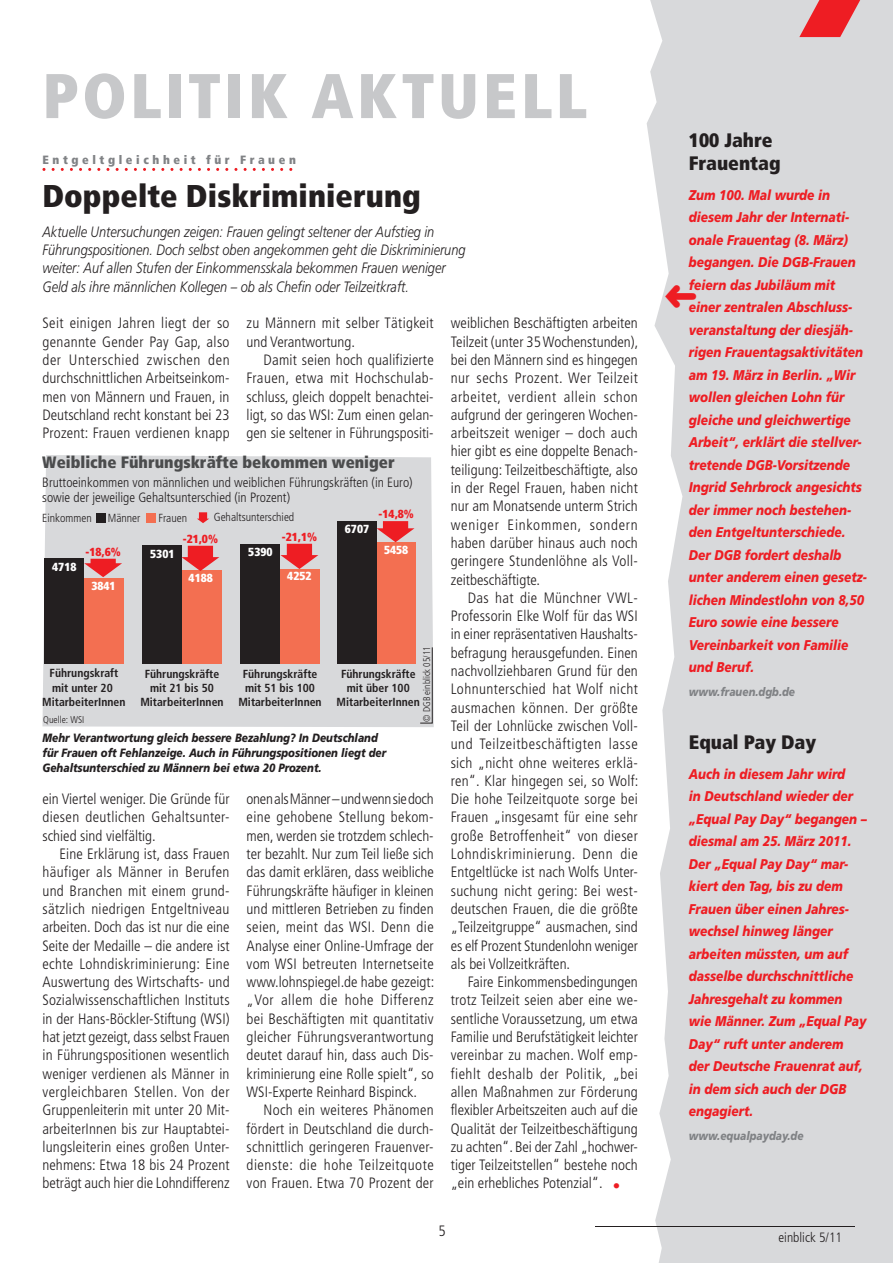
<style>
.page{position:relative;width:893px;height:1263px;background:#fff}
.page>*{position:absolute;margin:0;border:0;box-sizing:border-box;transform-origin:0 0}
.t1{font:900 condensed 63px "Frutiger";letter-spacing:.06em;color:#c7c8ca}
.t2{font:900 condensed 31.5px "Frutiger";letter-spacing:.005em;color:#231f20}
.t3{font:900 condensed 19.5px/22.5px "Frutiger";color:#231f20}
.t4{font:900 condensed 16.5px "Frutiger";color:#4b4c4d}
.t5{font:300 condensed 15px/18.3px "Frutiger";color:#231f20;text-align:justify}
.t6{font:italic 300 15px/18.3px "Frutiger";color:#231f20;scale:.85 1}
.t7{font:300 condensed 15px/18.3px "Frutiger";letter-spacing:.02em;color:#231f20}
.t8{font:italic 900 14.1px/22.5px "Frutiger";color:#ee1d23;scale:.85 1}
.t9{font:300 condensed 13.5px/15px "Frutiger";color:#231f20}
.t10{font:italic 900 12px/15px "Frutiger";color:#231f20;scale:.85 1}
.t11{font:italic 900 12px "Frutiger";color:#808285;scale:.85 1}
.t12{font:900 condensed 12px "Frutiger";letter-spacing:.3em;color:#808285}
.t13{font:700 condensed 11.7px/14.1px "Frutiger";color:#231f20;text-align:center}
.t14{font:300 condensed 11.7px "Frutiger";color:#231f20}
.t15{font:900 condensed 11.7px "Frutiger";color:#fff}
.t16{font:900 condensed 11.7px "Frutiger";color:#ee1d23}
.t17{font:300 condensed 9.75px "Frutiger";color:#231f20;scale:.95 1}
.t18{font:300 condensed 9.75px "Frutiger";color:#231f20}
.s1{color:#ee1d23}
</style>
<div class="page">
<svg style="left:646px;top:0;width:247px;height:1263px;fill:#d8d9db"></svg>
<hr style="left:595px;top:1226px;width:260px;height:1px;background:#231f20">
<svg style="left:799px;top:0;width:68px;height:37px"></svg>
<svg style="left:42px;top:168px;width:250px;height:3px"></svg>
<div style="left:42px;top:455px;width:392px;height:272px;background:#d8d9db"></div>
<div style="left:84px;top:578px;width:39px;height:86px;background:#f36f51"></div>
<div style="left:182px;top:571px;width:39px;height:93px;background:#f36f51"></div>
<div style="left:280px;top:569px;width:39px;height:95px;background:#f36f51"></div>
<div style="left:377px;top:542px;width:39px;height:122px;background:#f36f51"></div>
<div style="left:45px;top:559px;width:39px;height:105px;background:#231f20"></div>
<div style="left:143px;top:546px;width:39px;height:118px;background:#231f20"></div>
<div style="left:241px;top:544px;width:39px;height:120px;background:#231f20"></div>
<div style="left:337px;top:521px;width:40px;height:143px;background:#231f20"></div>
<svg style="left:84px;top:559px;width:38px;height:18px"></svg>
<svg style="left:181px;top:546px;width:38px;height:25px"></svg>
<svg style="left:280px;top:544px;width:38px;height:25px"></svg>
<svg style="left:377px;top:521px;width:37px;height:21px"></svg>
<svg style="left:420px;top:647px;width:13px;height:76px"></svg>
<svg style="left:197px;top:512px;width:12px;height:11px"></svg>
<div style="left:96px;top:513px;width:9px;height:9px;background:#231f20"></div>
<div style="left:147px;top:513px;width:9px;height:9px;background:#f36f51"></div>
<svg style="left:665px;top:285px;width:31px;height:23px"></svg>
<h1 class="t1" style="left:42px;top:71px;width:546px">POLITIK AKTUELL</h1>
<p class="t12" style="left:42px;top:155px;width:255px">Entgeltgleichheit für Frauen</p>
<h2 class="t2" style="left:42px;top:183px;width:380px">Doppelte Diskriminierung</h2>
<p class="t6" style="left:42px;top:224px;width:499px">Aktuelle Untersuchungen zeigen: Frauen gelingt seltener der Aufstieg in Führungspositionen. Doch selbst oben angekommen geht die Diskriminierung weiter: Auf allen Stufen der Einkommensskala bekommen Frauen weniger Geld als ihre männlichen Kollegen – ob als Chefin oder Teilzeitkraft.</p>
<p class="t5" style="left:42px;top:315px;width:189px">Seit einigen Jahren liegt der so genannte Gender Pay Gap, also der Unterschied zwischen den durchschnittlichen Arbeitseinkom&shy;men von Männern und Frauen, in Deutschland recht konstant bei 23<br>Prozent: Frauen verdienen knapp</p>
<p class="t7" style="left:247px;top:315px;width:189px">zu Männern mit selber Tätigkeit und Verantwortung.</p>
<p class="t5" style="left:247px;top:352px;width:189px;text-indent:17px">Damit seien hoch qualifizierte Frauen, etwa mit Hochschulab&shy;schluss, gleich doppelt benachtei&shy;ligt, so das WSI: Zum einen gelan&shy;gen sie seltener in Führungspositi-</p>
<p class="t4" style="left:42px;top:456px;width:354px">Weibliche Führungskräfte bekommen weniger</p>
<p class="t9" style="left:42px;top:476px;width:372px">Bruttoeinkommen von männlichen und weiblichen Führungskräften (in Euro) sowie der jeweilige Gehaltsunterschied (in Prozent)</p>
<p class="t14" style="left:42px;top:513px;width:51px">Einkommen</p>
<p class="t14" style="left:108px;top:513px;width:34px">Männer</p>
<p class="t14" style="left:158px;top:513px;width:30px">Frauen</p>
<p class="t14" style="left:214px;top:512px;width:82px">Gehaltsunterschied</p>
<p class="t16" style="left:379px;top:509px;width:37px">-14,8%</p>
<p class="t15" style="left:52px;top:562px;width:26px">4718</p>
<p class="t15" style="left:345px;top:524px;width:26px">6707</p>
<p class="t16" style="left:183px;top:534px;width:37px">-21,0%</p>
<p class="t16" style="left:282px;top:532px;width:37px">-21,1%</p>
<p class="t16" style="left:86px;top:547px;width:37px">-18,6%</p>
<p class="t15" style="left:384px;top:545px;width:26px">5458</p>
<p class="t15" style="left:150px;top:549px;width:26px">5301</p>
<p class="t15" style="left:248px;top:547px;width:26px">5390</p>
<p class="t15" style="left:91px;top:581px;width:26px">3841</p>
<p class="t15" style="left:189px;top:573px;width:26px">4188</p>
<p class="t15" style="left:287px;top:572px;width:26px">4252</p>
<p class="t17" style="left:423px;top:722px;width:81px;rotate:-90deg">© DGB einblick 05/11</p>
<p class="t13" style="left:42px;top:667px;width:85px">Führungskraft mit unter 20<br>MitarbeiterInnen</p>
<p class="t13" style="left:140px;top:667px;width:85px">Führungskräfte mit 21 bis 50<br>MitarbeiterInnen</p>
<p class="t13" style="left:238px;top:667px;width:85px">Führungskräfte mit 51 bis 100<br>MitarbeiterInnen</p>
<p class="t13" style="left:337px;top:667px;width:85px">Führungskräfte mit über 100<br>MitarbeiterInnen</p>
<p class="t18" style="left:43px;top:716px;width:43px">Quelle: WSI</p>
<p class="t10" style="left:42px;top:731px;width:406px">Mehr Verantwortung gleich bessere Bezahlung? In Deutschland für Frauen oft Fehlanzeige. Auch in Führungspositionen liegt der<br>Gehaltsunterschied zu Männern bei etwa 20 Prozent.</p>
<p class="t5" style="left:42px;top:791px;width:189px">ein Viertel weniger. Die Gründe für diesen deutlichen Gehaltsunter&shy;schied sind vielfältig.</p>
<p class="t5" style="left:42px;top:846px;width:189px;text-indent:17px">Eine Erklärung ist, dass Frauen häufiger als Männer in Berufen und Branchen mit einem grund&shy;sätzlich niedrigen Entgeltniveau arbeiten. Doch das ist nur die eine Seite der Medaille – die andere ist echte Lohndiskriminierung: Eine Auswertung des Wirtschafts- und Sozialwissenschaftlichen Instituts in der Hans-Böckler-Stiftung (WSI) hat jetzt gezeigt, dass selbst Frauen in Führungspositionen wesentlich weniger verdienen als Männer in vergleichbaren Stellen. Von der Gruppenleiterin mit unter 20 Mit&shy;arbeiterInnen bis zur Hauptabtei&shy;lungsleiterin eines großen Unter&shy;nehmens: Etwa 18 bis 24 Prozent beträgt auch hier die Lohndifferenz</p>
<p class="t5" style="left:247px;top:791px;width:189px">onen als Männer – und wenn sie doch eine gehobene Stellung bekom&shy;men, werden sie trotzdem schlech&shy;ter bezahlt. Nur zum Teil ließe sich das damit erklären, dass weibliche Führungskräfte häufiger in kleinen und mittleren Betrieben zu finden seien, meint das WSI. Denn die Analyse einer Online-Umfrage der vom WSI betreuten Internetseite www.lohnspiegel.de habe gezeigt: „Vor allem die hohe Differenz bei Beschäftigten mit quantitativ gleicher Führungsverantwortung deutet darauf hin, dass auch Dis&shy;kriminierung eine Rolle spielt“, so WSI-Experte Reinhard Bispinck.</p>
<p class="t5" style="left:247px;top:1102px;width:189px;text-indent:17px">Noch ein weiteres Phänomen fördert in Deutschland die durch&shy;schnittlich geringeren Frauenver&shy;dienste: die hohe Teilzeitquote von Frauen. Etwa 70 Prozent der</p>
<p class="t5" style="left:451px;top:315px;width:189px">weiblichen Beschäftigten arbeiten Teilzeit (unter 35 Wochenstunden), bei den Männern sind es hingegen nur sechs Prozent. Wer Teilzeit arbeitet, verdient allein schon aufgrund der geringeren Wochen&shy;arbeitszeit weniger – doch auch hier gibt es eine doppelte Benach&shy;teiligung: Teilzeitbeschäftigte, also in der Regel Frauen, haben nicht nur am Monatsende unterm Strich weniger Einkommen, sondern haben darüber hinaus auch noch geringere Stundenlöhne als Voll&shy;zeitbeschäftigte.</p>
<p class="t5" style="left:451px;top:590px;width:189px;text-indent:17px">Das hat die Münchner VWL-Professorin Elke Wolf für das WSI in einer repräsentativen Haushalts&shy;befragung herausgefunden. Einen nachvollziehbaren Grund für den Lohnunterschied hat Wolf nicht ausmachen können. Der größte Teil der Lohnlücke zwischen Voll&shy;und Teilzeitbeschäftigten lasse sich „nicht ohne weiteres erklä&shy;ren“. Klar hingegen sei, so Wolf:<br>Die hohe Teilzeitquote sorge bei Frauen „insgesamt für eine sehr große Betroffenheit“ von dieser Lohndiskriminierung. Denn die Entgeltlücke ist nach Wolfs Unter&shy;suchung nicht gering: Bei west&shy;deutschen Frauen, die die größte „Teilzeitgruppe“ ausmachen, sind es elf Prozent Stundenlohn weniger als bei Vollzeitkräften.</p>
<p class="t5" style="left:451px;top:974px;width:189px;text-indent:17px">Faire Einkommensbedingungen trotz Teilzeit seien aber eine we&shy;sentliche Voraussetzung, um etwa Familie und Berufstätigkeit leichter vereinbar zu machen. Wolf emp&shy;fiehlt deshalb der Politik, „bei allen Maßnahmen zur Förderung flexibler Arbeitszeiten auch auf die Qualität der Teilzeitbeschäftigung zu achten“. Bei der Zahl „hochwer&shy;tiger Teilzeitstellen“ bestehe noch „ein erhebliches Potenzial“. <span class="s1">•</span></p>
<p class="t5" style="left:439px;top:1223px;width:9px">5</p>
<h3 class="t3" style="left:689px;top:131px;width:93px">100 Jahre<br>Frauentag</h3>
<p class="t8" style="left:689px;top:185px;width:211px">Zum 100. Mal wurde in diesem Jahr der Internati&shy;onale Frauentag (8. März) begangen. Die DGB-Frauen feiern das Jubiläum mit einer zentralen Abschluss&shy;veranstaltung der diesjäh&shy;rigen Frauentagsaktivitäten am 19. März in Berlin. „Wir wollen gleichen Lohn für gleiche und gleichwertige<br>Arbeit“, erklärt die stellver&shy;tretende DGB-Vorsitzende<br>Ingrid Sehrbrock angesichts der immer noch bestehen&shy;den Entgeltunterschiede.<br>Der DGB fordert deshalb unter anderem einen gesetz&shy;lichen Mindestlohn von 8,50<br>Euro sowie eine bessere<br>Vereinbarkeit von Familie und Beruf.</p>
<p class="t11" style="left:689px;top:687px;width:127px">www.frauen.dgb.de</p>
<h3 class="t3" style="left:689px;top:732px;width:129px">Equal Pay Day</h3>
<p class="t8" style="left:689px;top:764px;width:211px">Auch in diesem Jahr wird<br>in Deutschland wieder der „Equal Pay Day“ begangen – diesmal am 25. März 2011.<br>Der „Equal Pay Day“ mar&shy;kiert den Tag, bis zu dem<br>Frauen über einen Jahres&shy;wechsel hinweg länger arbeiten müssten, um auf dasselbe durchschnittliche<br>Jahresgehalt zu kommen wie Männer. Zum „Equal Pay<br>Day“ ruft unter anderem der Deutsche Frauenrat auf, in dem sich auch der DGB engagiert.</p>
<p class="t11" style="left:689px;top:1131px;width:136px">www.equalpayday.de</p>
<p class="t9" style="left:778px;top:1230px;width:65px">einblick 5/11</p>
</div>
